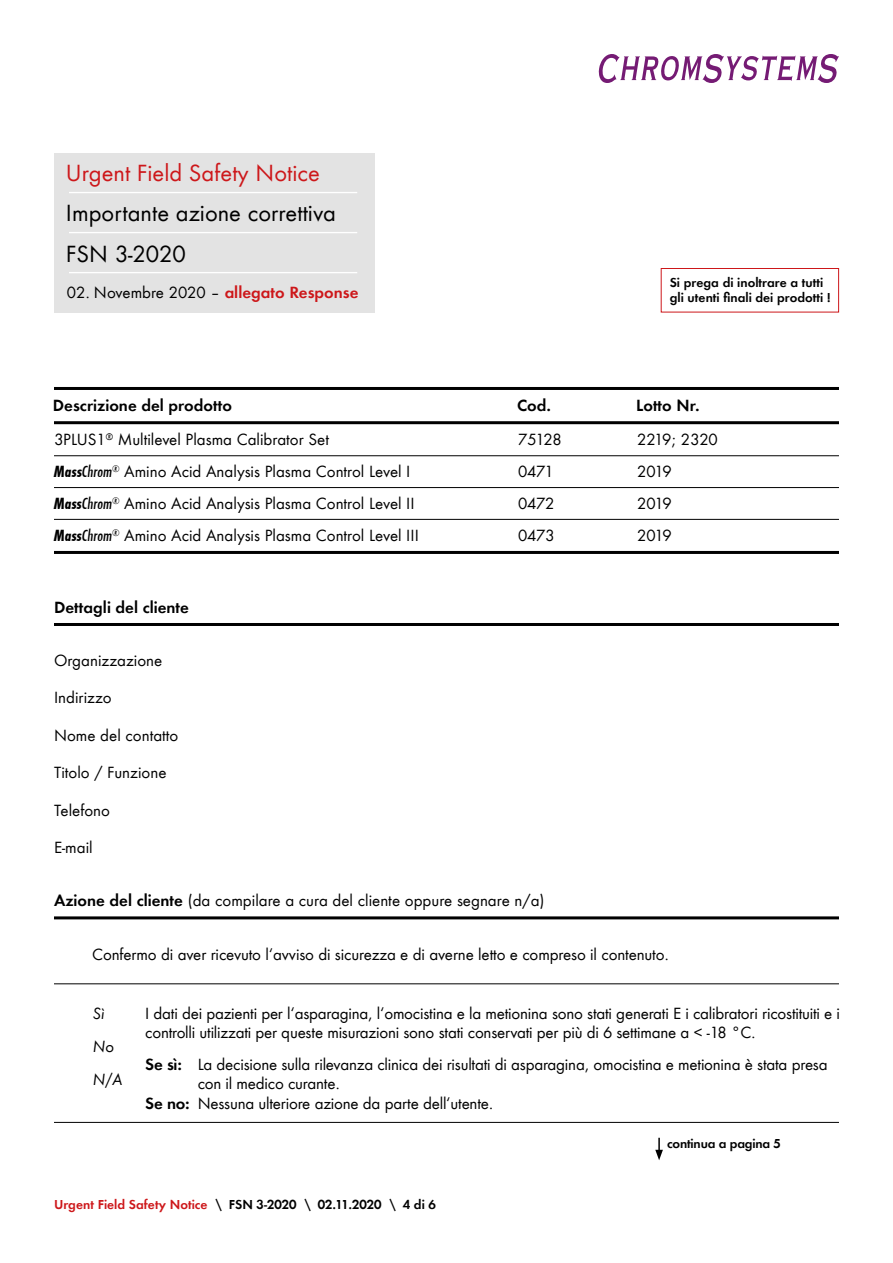
<style>
.page{position:relative;width:893px;height:1263px;background:#fff}
.page>*{position:absolute;margin:0;border:0;box-sizing:border-box;transform-origin:0 0}
.t1{font:21.6px/40.7px "Futura ND Book";color:#000}
.t2{font:21.6px "Futura ND Book";color:#cd171a}
.t3{font:15px/32.2px "Futura ND Book";letter-spacing:-.01em;color:#000}
.t4{font:15px "Futura ND Demibold";color:#000}
.t5{font:15px/32.2px "Futura ND Book";letter-spacing:-.08em;color:#000}
.t6{font:italic 15px "Futura ND Book";color:#000}
.t7{font:12px/15px "Futura ND Demibold";color:#000}
.s1{font-family:"Futura ND Demibold";color:#cd171a}
.s2{font-family:"Futura ND Cn";font-weight:700;font-style:italic}
.s3{font-family:"Futura ND Cn";font-weight:500;font-style:italic}
.s4{font-family:"Futura ND Demibold"}
.s5{color:#cd171a}
</style>
<div class="page">
<div style="left:54px;top:153px;width:320px;height:160px;background:#e3e3e3"></div>
<hr style="left:54px;top:387px;width:785px;height:3px;background:#000">
<hr style="left:54px;top:623px;width:785px;height:3px;background:#000">
<hr style="left:54px;top:916px;width:785px;height:3px;background:#000">
<hr style="left:54px;top:983px;width:785px;height:1px;background:#000">
<hr style="left:54px;top:1122px;width:785px;height:1px;background:#000">
<hr style="left:54px;top:421px;width:785px;height:3px;background:#000">
<hr style="left:54px;top:455px;width:785px;height:1px;background:#000">
<hr style="left:54px;top:487px;width:785px;height:1px;background:#000">
<hr style="left:54px;top:519px;width:785px;height:1px;background:#000">
<hr style="left:54px;top:551px;width:785px;height:3px;background:#000">
<svg style="left:655px;top:1138px;width:8px;height:22px"></svg>
<svg style="left:599px;top:54px;width:240px;height:29px"></svg>
<hr style="left:69px;top:192px;width:288px;height:1px;background:#fff">
<hr style="left:69px;top:232px;width:288px;height:1px;background:#fff">
<hr style="left:69px;top:272px;width:288px;height:1px;background:#fff">
<div style="left:661px;top:268px;width:178px;height:44px;border:1px solid #cd171a"></div>
<h1 class="t2" style="left:66px;top:159px;width:256px">Urgent Field Safety Notice</h1>
<h1 class="t1" style="left:66px;top:193px;width:271px">Importante azione correttiva<br>FSN 3-2020</h1>
<p class="t3" style="left:67px;top:276px;width:293px">02. Novembre 2020 – <span class="s1">allegato Response</span></p>
<p class="t7" style="left:670px;top:275px;width:162px">Si prega di inoltrare a tutti gli utenti finali dei prodotti !</p>
<p class="t4" style="left:53px;top:395px;width:181px">Descrizione del prodotto</p>
<p class="t4" style="left:517px;top:395px;width:36px">Cod.</p>
<p class="t4" style="left:636px;top:395px;width:65px">Lotto Nr.</p>
<p class="t3" style="left:54px;top:423px;width:366px">3PLUS1<sup>®</sup> Multilevel Plasma Calibrator Set<br><span class="s2">Mass</span><span class="s3">Chrom</span><sup>®</sup> Amino Acid Analysis Plasma Control Level I <span class="s2">Mass</span><span class="s3">Chrom</span><sup>®</sup> Amino Acid Analysis Plasma Control Level II <span class="s2">Mass</span><span class="s3">Chrom</span><sup>®</sup> Amino Acid Analysis Plasma Control Level III</p>
<p class="t3" style="left:518px;top:423px;width:45px">75128<br>0471<br>0472<br>0473</p>
<p class="t5" style="left:637px;top:423px;width:82px">2219; 2320<br>2019<br>2019<br>2019</p>
<p class="t4" style="left:54px;top:597px;width:137px">Dettagli del cliente</p>
<p class="t3" style="left:54px;top:644px;width:110px">Organizzazione</p>
<p class="t3" style="left:54px;top:681px;width:59px">Indirizzo</p>
<p class="t3" style="left:54px;top:719px;width:126px">Nome del contatto</p>
<p class="t3" style="left:54px;top:756px;width:114px">Titolo / Funzione</p>
<p class="t3" style="left:54px;top:794px;width:58px">Telefono</p>
<p class="t3" style="left:54px;top:831px;width:40px">E-mail</p>
<p class="t3" style="left:54px;top:885px;width:492px"><span class="s4">Azione del cliente</span> (da compilare a cura del cliente oppure segnare n/a)</p>
<p class="t3" style="left:92px;top:938px;width:578px">Confermo di aver ricevuto l‘avviso di sicurezza e di averne letto e compreso il contenuto.</p>
<p class="t6" style="left:93px;top:1004px;width:13px">Sì</p>
<p class="t6" style="left:93px;top:1037px;width:23px">No</p>
<p class="t6" style="left:93px;top:1070px;width:31px">N/A</p>
<p class="t3" style="left:145px;top:1003px;width:696px;line-height:19.5px">I dati dei pazienti per l‘asparagina, l‘omocistina e la metionina sono stati generati E i calibratori ricostituiti e i controlli utilizzati per queste misurazioni sono stati conservati per più di 6 settimane a &lt; -18 °C.</p>
<p class="t3" style="left:145px;top:1048px;width:684px"><span class="s4">Se sì:</span> La decisione sulla rilevanza clinica dei risultati di asparagina, omocistina e metionina è stata presa</p>
<p class="t3" style="left:198px;top:1067px;width:144px">con il medico curante.</p>
<p class="t3" style="left:145px;top:1087px;width:350px"><span class="s4">Se no:</span> Nessuna ulteriore azione da parte dell‘utente.</p>
<p class="t7" style="left:667px;top:1135px;width:115px">continua a pagina 5</p>
<p class="t7" style="left:54px;top:1197px;width:383px"><span class="s5">Urgent Field Safety Notice</span> \ FSN 3-2020 \ 02.11.2020 \ 4 di 6</p>
</div>
